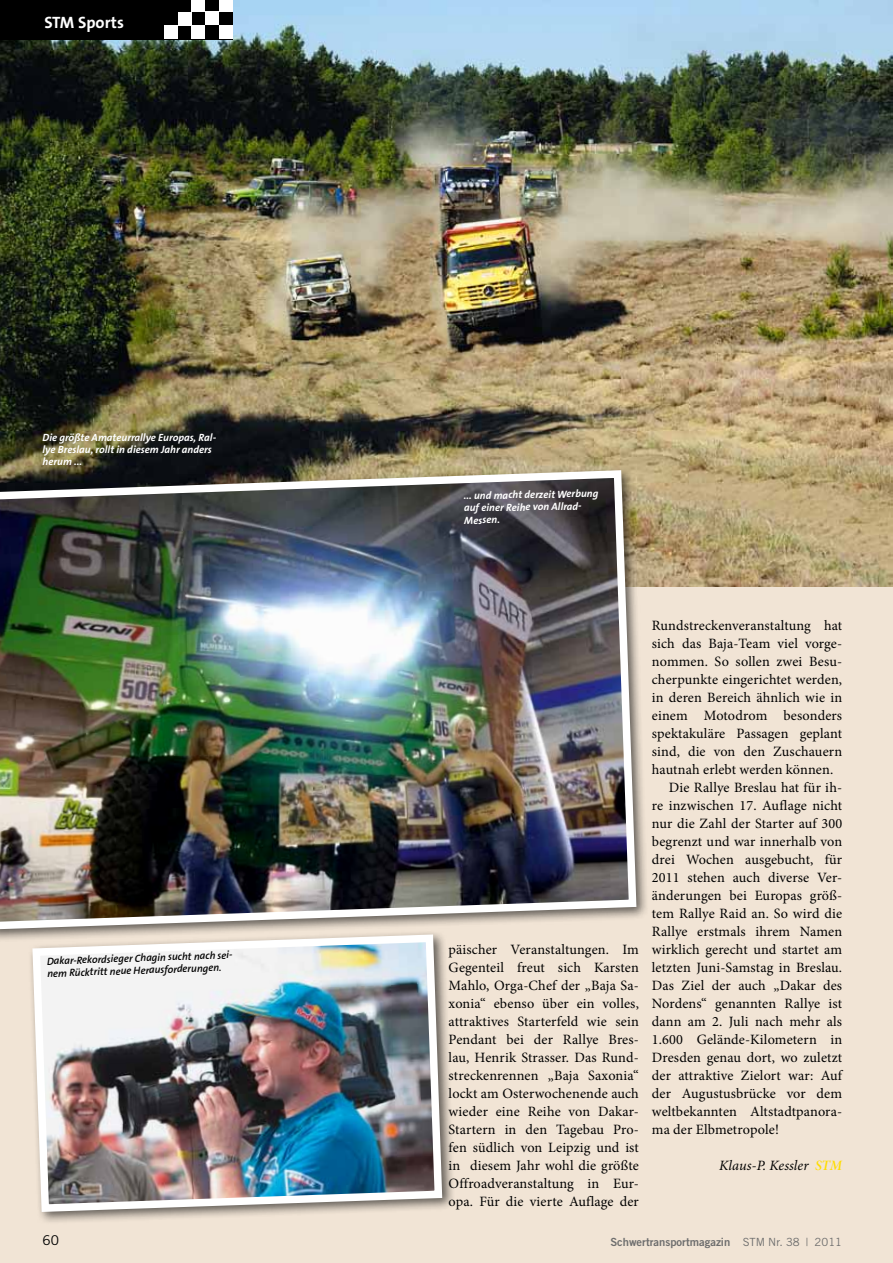
<style>
.page{position:relative;width:893px;height:1263px;background:#f1e4d5}
.page>*{position:absolute;margin:0;border:0;box-sizing:border-box;transform-origin:0 0}
.t1{font:700 16.5px "The Sans B7";color:#fff}
.t2{font:14.25px/18px "Minion Pro";letter-spacing:.01em;color:#000;text-align:justify}
.t3{font:italic 14.25px "Minion Pro";letter-spacing:.005em;color:#000}
.t4{font:13.5px "Trade Gothic";color:#000}
.t5{font:11.25px "Trade Gothic Bold Two";color:#6e6e6e}
.t6{font:italic 700 10.5px/12.3px "The Sans B7";color:#fff}
.t7{font:italic 600 10.5px/12.3px "The Sans B6";color:#000}
.s1{font-family:"Minion Pro Semibold It Subh";font-style:normal;color:#fd0}
.s2{font-family:"Trade Gothic"}
</style>
<div class="page">
<img style="left:0;top:0;width:893px;height:587px">
<div style="left:0;top:0;width:233px;height:39px;background:#000"></div>
<div style="left:219px;top:25px;width:14px;height:14px;background:#fff"></div>
<div style="left:205px;top:12px;width:14px;height:13px;background:#fff"></div>
<div style="left:219px;top:0;width:14px;height:12px;background:#fff"></div>
<div style="left:192px;top:0;width:13px;height:12px;background:#fff"></div>
<div style="left:191px;top:25px;width:14px;height:14px;background:#fff"></div>
<div style="left:164px;top:25px;width:14px;height:14px;background:#fff"></div>
<div style="left:178px;top:12px;width:14px;height:14px;background:#fff"></div>
<div style="left:27px;top:929px;width:428px;height:295px;background:#000;opacity:.6"></div>
<img style="left:29px;top:942px;width:417px;height:274px">
<div style="left:0;top:465px;width:649px;height:477px;background:#000;opacity:.6"></div>
<img style="left:0;top:466px;width:640px;height:467px">
<p class="t1" style="left:44px;top:14px;width:81px">STM Sports</p>
<p class="t6" style="left:43px;top:431px;width:175px">Die größte Amateurrallye Europas, Ral&shy;lye Breslau, rollt in diesem Jahr anders herum ...</p>
<p class="t7" style="left:47px;top:955px;width:189px;rotate:-2deg">Dakar-Rekordsieger Chagin sucht nach sei&shy;nem Rücktritt neue Herausforderungen.</p>
<p class="t6" style="left:464px;top:490px;width:136px;rotate:-1deg">... und macht derzeit Werbung auf einer Reihe von Allrad-<br>Messen.</p>
<p class="t2" style="left:449px;top:941px;width:192px">päischer Veranstaltungen. Im Gegenteil freut sich Karsten Mahlo, Orga-Chef der „Baja Sa&shy;xonia“ ebenso über ein volles, attraktives Starterfeld wie sein Pendant bei der Rallye Bres&shy;lau, Henrik Strasser. Das Rund&shy;streckenrennen „Baja Saxonia“ lockt am Osterwochenende auch wieder eine Reihe von Dakar-Startern in den Tagebau Pro&shy;fen südlich von Leipzig und ist in diesem Jahr wohl die größte Offroadveranstaltung in Eur&shy;opa. Für die vierte Auflage der</p>
<p class="t2" style="left:652px;top:617px;width:192px">Rundstreckenveranstaltung hat</p>
<p class="t2" style="left:652px;top:635px;width:192px">sich das Baja-Team viel vorge-</p>
<p class="t2" style="left:652px;top:653px;width:192px">nommen. So sollen zwei Besu-</p>
<p class="t2" style="left:652px;top:671px;width:192px">cherpunkte eingerichtet werden,</p>
<p class="t2" style="left:652px;top:689px;width:192px">in deren Bereich ähnlich wie in</p>
<p class="t2" style="left:652px;top:707px;width:192px">einem Motodrom besonders</p>
<p class="t2" style="left:652px;top:725px;width:192px">spektakuläre Passagen geplant</p>
<p class="t2" style="left:652px;top:743px;width:192px">sind, die von den Zuschauern</p>
<p class="t2" style="left:652px;top:761px;width:183px">hautnah erlebt werden können.</p>
<p class="t2" style="left:669px;top:778px;width:175px">Die Rallye Breslau hat für ih-</p>
<p class="t2" style="left:652px;top:796px;width:192px">re inzwischen 17. Auflage nicht</p>
<p class="t2" style="left:652px;top:814px;width:192px">nur die Zahl der Starter auf 300</p>
<p class="t2" style="left:652px;top:832px;width:192px">begrenzt und war innerhalb von</p>
<p class="t2" style="left:652px;top:850px;width:192px">drei Wochen ausgebucht, für</p>
<p class="t2" style="left:652px;top:868px;width:192px">2011 stehen auch diverse Ver-</p>
<p class="t2" style="left:652px;top:886px;width:192px">änderungen bei Europas größ-</p>
<p class="t2" style="left:652px;top:904px;width:192px">tem Rallye Raid an. So wird die</p>
<p class="t2" style="left:652px;top:922px;width:192px">Rallye erstmals ihrem Namen</p>
<p class="t2" style="left:652px;top:940px;width:192px">wirklich gerecht und startet am</p>
<p class="t2" style="left:652px;top:958px;width:192px">letzten Juni-Samstag in Breslau.</p>
<p class="t2" style="left:652px;top:976px;width:192px">Das Ziel der auch „Dakar des</p>
<p class="t2" style="left:652px;top:994px;width:192px">Nordens“ genannten Rallye ist</p>
<p class="t2" style="left:652px;top:1012px;width:192px">dann am 2. Juli nach mehr als</p>
<p class="t2" style="left:652px;top:1030px;width:192px">1.600 Gelände-Kilometern in</p>
<p class="t2" style="left:652px;top:1048px;width:192px">Dresden genau dort, wo zuletzt</p>
<p class="t2" style="left:652px;top:1066px;width:192px">der attraktive Zielort war: Auf</p>
<p class="t2" style="left:652px;top:1084px;width:192px">der Augustusbrücke vor dem</p>
<p class="t2" style="left:652px;top:1102px;width:192px">weltbekannten Altstadtpanora-</p>
<p class="t2" style="left:652px;top:1120px;width:129px">ma der Elbmetropole!</p>
<p class="t3" style="left:719px;top:1156px;width:125px">Klaus-P. Kessler <span class="s1">STM</span></p>
<p class="t4" style="left:43px;top:1232px;width:18px">60</p>
<p class="t5" style="left:610px;top:1235px;width:233px">Schwertransportmagazin <span class="s2">STM Nr. 38 | 2011</span></p>
</div>
